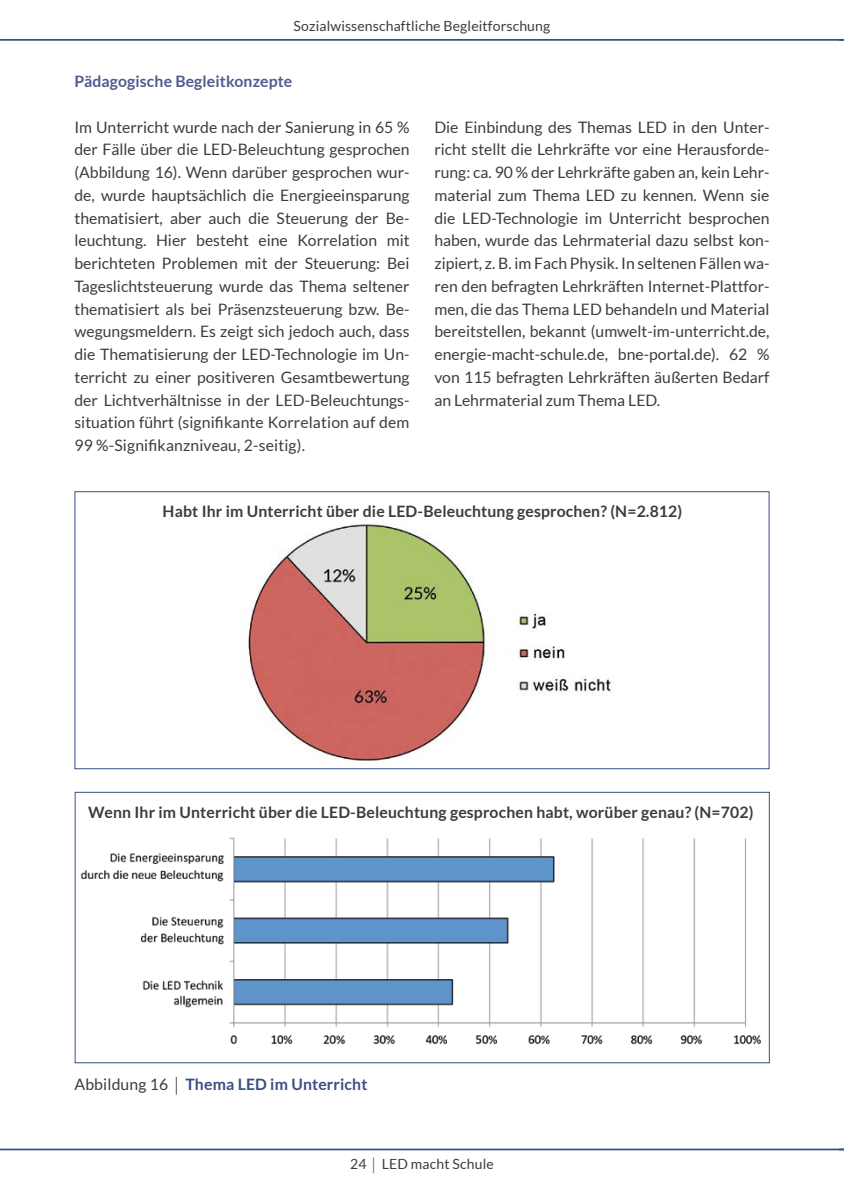
<style>
.page{position:relative;width:844px;height:1191px;background:#fff}
.page>*{position:absolute;margin:0;border:0;box-sizing:border-box;transform-origin:0 0}
.t1{font:15.75px/22.8px "Lato";color:#3c3c3b;text-align:justify}
.t2{font:700 15.75px "Lato";letter-spacing:.01em;color:#3c3c3b}
.t3{font:700 15.75px "Lato";letter-spacing:.01em;color:#3b4f85}
.t4{font:700 15.75px "Lato";letter-spacing:.01em;color:#4e5c8f}
.t5{font:14px "Lato";letter-spacing:.01em;color:#3c3c3b}
.s1{font-weight:400;color:#3c3c3b}
</style>
<div class="page">
<hr style="left:0;top:1148px;width:843px;height:2px;background:#3b4f85">
<hr style="left:0;top:39px;width:843px;height:2px;background:#3b4f85">
<img style="left:215px;top:524px;width:400px;height:246px">
<div style="left:74px;top:491px;width:695px;height:278px;border:1px solid #3b4f85"></div>
<img style="left:80px;top:837px;width:681px;height:208px">
<div style="left:75px;top:792px;width:694px;height:271px;border:1px solid #3b4f85"></div>
<p class="t5" style="left:293px;top:18px;width:258px">Sozialwissenschaftliche Begleitforschung</p>
<h4 class="t4" style="left:74px;top:72px;width:219px">Pädagogische Begleitkonzepte</h4>
<p class="t1" style="left:74px;top:115px;width:336px">Im Unterricht wurde nach der Sanierung in 65 % der Fälle über die LED-Beleuchtung gesprochen (Abbildung 16). Wenn darüber gesprochen wur&shy;de, wurde hauptsächlich die Energieeinsparung thematisiert, aber auch die Steuerung der Be&shy;leuchtung. Hier besteht eine Korrelation mit berichteten Problemen mit der Steuerung: Bei Tageslichtsteuerung wurde das Thema seltener thematisiert als bei Präsenzsteuerung bzw. Be&shy;wegungsmeldern. Es zeigt sich jedoch auch, dass die Thematisierung der LED-Technologie im Un&shy;terricht zu einer positiveren Gesamtbewertung der Lichtverhältnisse in der LED-Beleuchtungs&shy;situation führt (signifikante Korrelation auf dem 99 %-Signifikanzniveau, 2-seitig).</p>
<p class="t1" style="left:434px;top:115px;width:336px">Die Einbindung des Themas LED in den Unter&shy;richt stellt die Lehrkräfte vor eine Herausforde&shy;rung: ca. 90 % der Lehrkräfte gaben an, kein Lehr&shy;material zum Thema LED zu kennen. Wenn sie die LED-Technologie im Unterricht besprochen haben, wurde das Lehrmaterial dazu selbst kon&shy;zipiert, z. B. im Fach Physik. In seltenen Fällen wa&shy;ren den befragten Lehrkräften Internet-Plattfor&shy;men, die das Thema LED behandeln und Material bereitstellen, bekannt (umwelt-im-unterricht.de, energie-macht-schule.de, bne-portal.de). 62 % von 115 befragten Lehrkräften äußerten Bedarf an Lehrmaterial zum Thema LED.</p>
<p class="t2" style="left:162px;top:502px;width:521px">Habt Ihr im Unterricht über die LED-Beleuchtung gesprochen? (N=2.812)</p>
<p class="t2" style="left:88px;top:803px;width:666px">Wenn Ihr im Unterricht über die LED-Beleuchtung gesprochen habt, worüber genau? (N=702)</p>
<p class="t3" style="left:74px;top:1074px;width:294px"><span class="s1">Abbildung 16</span> Thema LED im Unterricht</p>
<p class="t5" style="left:350px;top:1156px;width:145px">24 LED macht Schule</p>
</div>
